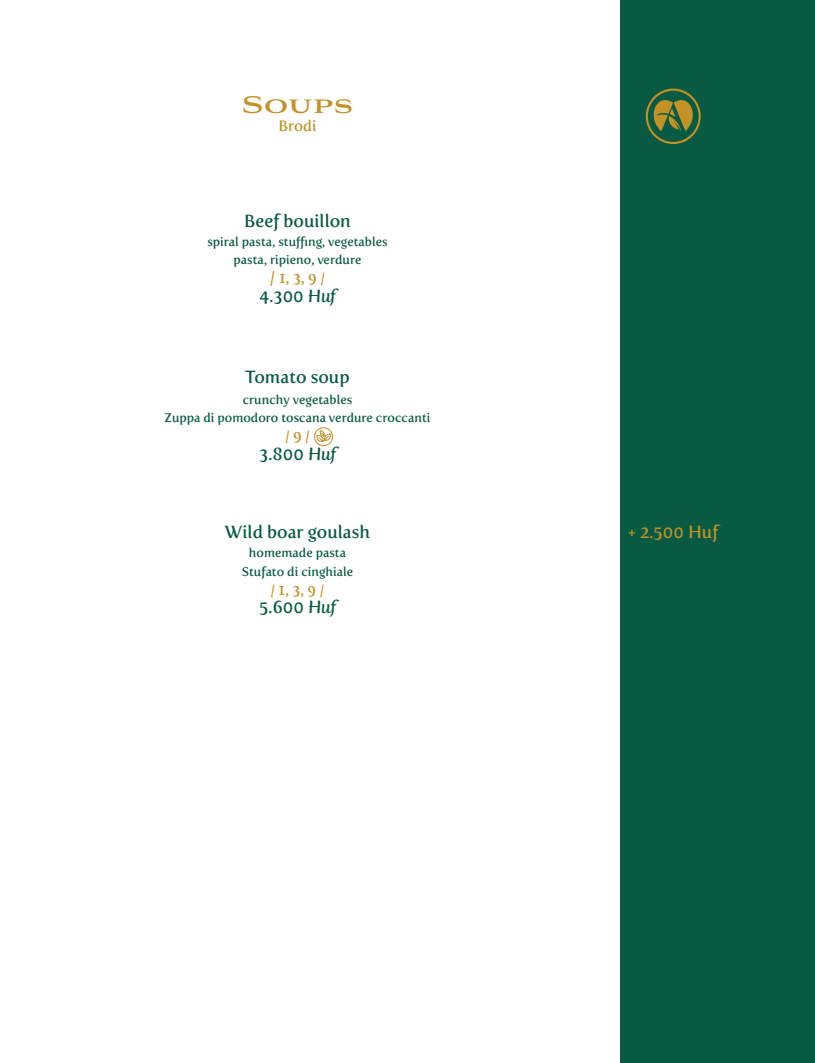
<style>
.page{position:relative;width:815px;height:1063px;background:#fff}
.page>*{position:absolute;margin:0;border:0;box-sizing:border-box;transform-origin:0 0}
.t1{font:700 30px "Aviano";color:#c39126}
.t2{font:17.5px "Fertigo Pro";color:#085a43}
.t3{font:17.5px "Fertigo Pro";color:#c39126}
.t4{font:15px "Fertigo Pro";color:#c39126}
.t5{font:12.5px "Fertigo Pro";color:#085a43}
.s1{font-size:17.5px}
.s2{font-family:"Fertigo Pro Script"}
</style>
<div class="page">
<div style="left:620px;top:0;width:195px;height:1063px;background:#085a43"></div>
<svg style="left:646px;top:89px;width:55px;height:55px"></svg>
<div style="left:314px;top:427px;width:19px;height:19px;border:1px solid #c39126;border-radius:50%"></div>
<svg style="left:316px;top:430px;width:15px;height:12px"></svg>
<p class="t1" style="left:242px;top:89px;width:113px">Soups</p>
<p class="t4" style="left:278px;top:117px;width:40px">Brodi</p>
<p class="t2" style="left:244px;top:211px;width:108px">Beef bouillon</p>
<p class="t5" style="left:207px;top:234px;width:182px">spiral pasta, stuffing, vegetables</p>
<p class="t5" style="left:234px;top:253px;width:129px">pasta, ripieno, verdure</p>
<p class="t4" style="left:270px;top:269px;width:56px"><span class="s1">/</span> 1, 3, 9 /</p>
<p class="t2" style="left:259px;top:286px;width:78px">4.300 <span class="s2">Huf</span></p>
<p class="t2" style="left:245px;top:366px;width:106px">Tomato soup</p>
<p class="t5" style="left:243px;top:392px;width:111px">crunchy vegetables</p>
<p class="t5" style="left:165px;top:411px;width:267px">Zuppa di pomodoro toscana verdure croccanti</p>
<p class="t4" style="left:285px;top:427px;width:26px">/ 9 /</p>
<p class="t2" style="left:259px;top:444px;width:79px">3.800 <span class="s2">Huf</span></p>
<p class="t2" style="left:225px;top:522px;width:147px">Wild boar goulash</p>
<p class="t5" style="left:249px;top:546px;width:99px">homemade pasta</p>
<p class="t5" style="left:242px;top:564px;width:113px">Stufato di cinghiale</p>
<p class="t4" style="left:271px;top:581px;width:55px">/ 1, 3, 9 /</p>
<p class="t2" style="left:259px;top:597px;width:79px">5.600 <span class="s2">Huf</span></p>
<p class="t3" style="left:628px;top:522px;width:92px">+ 2.500 Huf</p>
</div>
